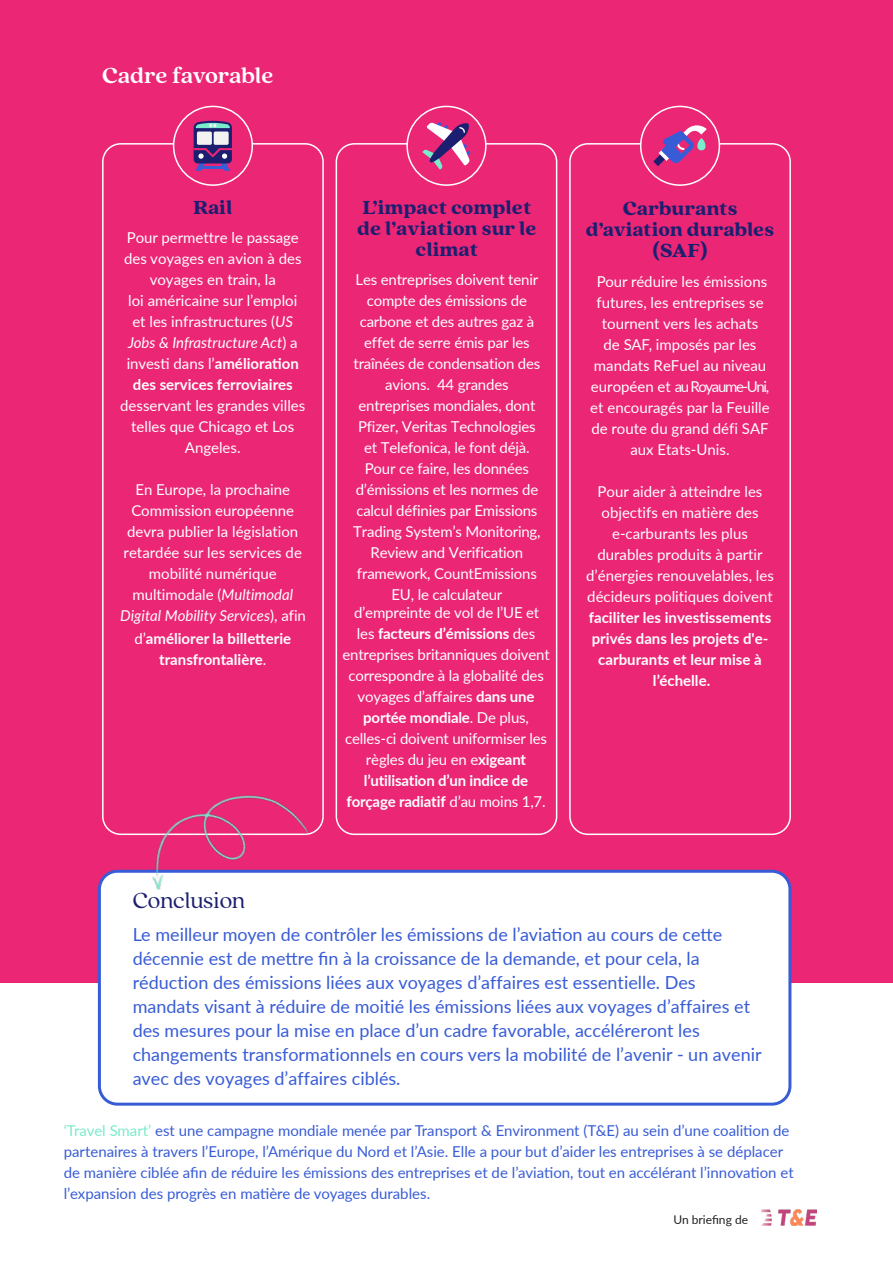
<style>
.page{position:relative;width:893px;height:1263px;background:#fff}
.page>*{position:absolute;margin:0;border:0;box-sizing:border-box;transform-origin:0 0}
.TS_subhead{font:700 24px "Quincy CF";letter-spacing:-.01em;color:#fff}
.TS_bodycopy{font:24px "Quincy CF";letter-spacing:-.01em;color:#1c1f70}
.TS_bodycopy-2{font:900 21px/21px "Quincy CF";color:#1c1f70;text-align:center}
.TS_bodycopy-3{font:18px/24px "Lato";color:#385cd6}
.TS_bodycopy-4{font:15px/21px "Lato";color:#fff;text-align:center}
.TS_bodycopy-5{font:15px/21px "Lato";color:#385cd6}
.TS_bodycopy-6{font:700 15px/21px "Lato";color:#fff;text-align:center}
.TS_bodycopy-7{font:12px "Lato";color:#231f20}
.s1{font-style:italic}
.s2{font-weight:700}
.s3{font-weight:400}
.s4{color:#7aebcc}
</style>
<div class="page">
<div style="left:0;top:0;width:893px;height:625px;background:#eb2675"></div>
<div style="left:0;top:19px;width:893px;height:964px;background:#eb2675"></div>
<div style="left:102px;top:143px;width:222px;height:692px;border:2px solid #fff;border-radius:18px"></div>
<div style="left:99px;top:871px;width:691px;height:233px;background:#fff;border-radius:18px"></div>
<div style="left:98px;top:870px;width:693px;height:236px;border:3px solid #385cd6;border-radius:18px"></div>
<div style="left:336px;top:143px;width:221px;height:692px;border:2px solid #fff;border-radius:18px"></div>
<div style="left:569px;top:143px;width:222px;height:692px;border:2px solid #fff;border-radius:18px"></div>
<div style="left:174px;top:106px;width:78px;height:79px;background:#eb2675;border-radius:50%"></div>
<div style="left:173px;top:106px;width:80px;height:80px;border:2px solid #fff;border-radius:50%"></div>
<div style="left:407px;top:106px;width:79px;height:79px;background:#eb2675;border-radius:50%"></div>
<div style="left:406px;top:106px;width:81px;height:80px;border:2px solid #fff;border-radius:50%"></div>
<div style="left:641px;top:106px;width:78px;height:79px;background:#eb2675;border-radius:50%"></div>
<div style="left:640px;top:106px;width:80px;height:80px;border:2px solid #fff;border-radius:50%"></div>
<svg style="left:194px;top:120px;width:38px;height:51px"></svg>
<div style="left:197px;top:132px;width:15px;height:13px;background:#f2f2f2;border-radius:2px"></div>
<div style="left:214px;top:132px;width:15px;height:13px;background:#f2f2f2;border-radius:2px"></div>
<svg style="left:422px;top:122px;width:49px;height:48px"></svg>
<svg style="left:653px;top:125px;width:54px;height:41px"></svg>
<img style="left:97px;top:729px;width:237px;height:232px">
<img style="left:762px;top:1210px;width:54px;height:15px">
<p class="TS_subhead" style="left:102px;top:59px;width:173px">Cadre favorable</p>
<p class="TS_bodycopy-2" style="left:193px;top:196px;width:41px">Rail</p>
<p class="TS_bodycopy-4" style="left:120px;top:227px;width:187px">Pour permettre le passage des voyages en avion à des voyages en train, la<br>loi américaine sur l’emploi et les infrastructures (<span class="s1">US<br>Jobs &amp; Infrastructure Act</span>) a investi dans l’<span class="s2">amélioration des services ferroviaires </span>desservant les grandes villes telles que Chicago et Los<br>Angeles.</p>
<p class="TS_bodycopy-4" style="left:120px;top:479px;width:187px">En Europe, la prochaine<br>Commission européenne devra publier la législation retardée sur les services de mobilité numérique multimodale (<span class="s1">Multimodal<br>Digital Mobility Services</span>), afin</p>
<p class="TS_bodycopy-6" style="left:134px;top:627px;width:158px"><span class="s3">d’</span>améliorer la billetterie transfrontalière<span class="s3">.</span></p>
<p class="TS_bodycopy-2" style="left:357px;top:196px;width:181px">L’impact complet de l’aviation sur le climat</p>
<p class="TS_bodycopy-4" style="left:353px;top:269px;width:189px">Les entreprises doivent tenir compte des émissions de carbone et des autres gaz à effet de serre émis par les traînées de condensation des avions. 44 grandes entreprises mondiales, dont<br>Pfizer, Veritas Technologies et Telefonica, le font déjà.<br>Pour ce faire, les données d’émissions et les normes de calcul définies par Emissions<br>Trading System’s Monitoring,<br>Review and Verification framework, CountEmissions<br>EU, le calculateur</p>
<p class="TS_bodycopy-4" style="left:342px;top:602px;width:209px">d’empreinte de vol de l’UE et<br>les <span class="s2">facteurs d’émissions</span> des entreprises britanniques doivent correspondre à la globalité des voyages d’affaires <span class="s2">dans une portée mondiale</span>. De plus, celles-ci doivent uniformiser les règles du jeu en e<span class="s2">xigeant l’utilisation d’un indice de forçage radiatif</span> d’au moins 1,7.</p>
<p class="TS_bodycopy-2" style="left:586px;top:197px;width:190px">Carburants d’aviation durables (SAF)</p>
<p class="TS_bodycopy-4" style="left:590px;top:270px;width:181px">Pour réduire les émissions futures, les entreprises se tournent vers les achats<br>de SAF, imposés par les mandats ReFuel au niveau européen et au Royaume-Uni, et encouragés par la Feuille de route du grand défi SAF aux Etats-Unis.</p>
<p class="TS_bodycopy-4" style="left:586px;top:480px;width:189px">Pour aider à atteindre les objectifs en matière des e-carburants les plus durables produits à partir d’énergies renouvelables, les décideurs politiques doivent <span class="s2">faciliter les investissements privés dans les projets d'e&shy;carburants et leur mise à l’échelle.</span></p>
<p class="TS_bodycopy" style="left:133px;top:883px;width:114px">Conclusion</p>
<p class="TS_bodycopy-3" style="left:133px;top:921px;width:630px">Le meilleur moyen de contrôler les émissions de l’aviation au cours de cette décennie est de mettre fin à la croissance de la demande, et pour cela, la réduction des émissions liées aux voyages d’affaires est essentielle. Des mandats visant à réduire de moitié les émissions liées aux voyages d’affaires et des mesures pour la mise en place d’un cadre favorable, accéléreront les changements transformationnels en cours vers la mobilité de l’avenir - un avenir avec des voyages d’affaires ciblés.</p>
<p class="TS_bodycopy-5" style="left:64px;top:1119px;width:731px"><span class="s4">‘Travel Smart’</span> est une campagne mondiale menée par Transport &amp; Environment (T&amp;E) au sein d’une coalition de partenaires à travers l’Europe, l’Amérique du Nord et l’Asie. Elle a pour but d’aider les entreprises à se déplacer de manière ciblée afin de réduire les émissions des entreprises et de l’aviation, tout en accélérant l’innovation et l’expansion des progrès en matière de voyages durables.</p>
<p class="TS_bodycopy-7" style="left:673px;top:1211px;width:76px">Un briefing de</p>
</div>
